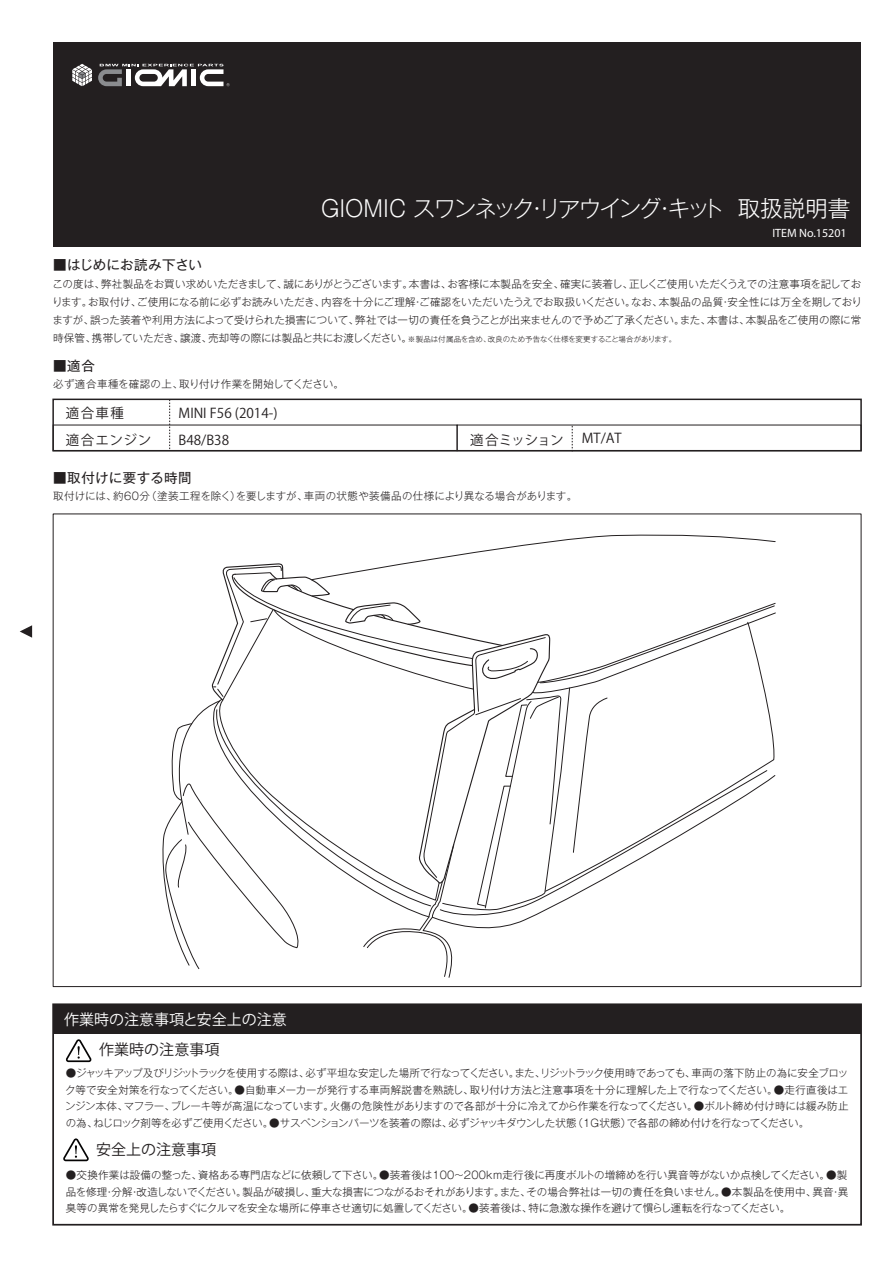
<style>
.page{position:relative;width:893px;height:1263px;background:#fff}
.page>*{position:absolute;margin:0;border:0;box-sizing:border-box;transform-origin:0 0}
.t1{font:300 22.5px "Gothic MB101 Pro";letter-spacing:-.075em;color:#fff}
.t2{font:15px "Koz Go Pro";color:#231f20}
.t3{font:15px "Koz Go Pro";color:#fff}
.t4{font:13.5px/26.2px "Koz Go Pro";color:#231f20}
.t5{font:13.5px "Gothic MB101 Pro";letter-spacing:.02em;color:#231f20}
.t6{font:13.5px/26.2px "Koz Go Pro";letter-spacing:.095em;color:#231f20}
.t7{font:13.5px "Koz Go Pro";letter-spacing:-.035em;color:#231f20}
.t8{font:12px "Myriad Pro";color:#fff}
.t9{font:300 10.5px/16.5px "Gothic MB101 Pro";letter-spacing:-.01em;color:#231f20;text-align:justify}
.t10{font:300 10.5px "Gothic MB101 Pro";letter-spacing:.01em;color:#231f20}
.t11{font:300 7.5px "Gothic MB101 Pro";letter-spacing:-.015em;color:#231f20}
.s1{font-size:10.5px}
</style>
<div class="page">
<div style="left:53px;top:43px;width:808px;height:204px;background:#231f20"></div>
<svg style="left:20px;top:625px;width:12px;height:13px"></svg>
<svg style="left:66px;top:1039px;width:26px;height:23px"></svg>
<svg style="left:63px;top:1138px;width:26px;height:23px"></svg>
<div style="left:53px;top:1004px;width:808px;height:30px;background:#231f20"></div>
<div style="left:52px;top:1003px;width:810px;height:222px;border:2px solid #231f20"></div>
<svg style="left:72px;top:64px;width:20px;height:22px"></svg>
<svg style="left:98px;top:64px;width:132px;height:22px"></svg>
<svg style="left:169px;top:402px;width:1px;height:46px"></svg>
<svg style="left:572px;top:427px;width:1px;height:21px"></svg>
<div style="left:52px;top:399px;width:810px;height:52px;border:2px solid #231f20"></div>
<svg style="left:162px;top:534px;width:614px;height:444px"></svg>
<p class="t5" style="left:53px;top:253px;width:150px">■はじめにお読み下さい</p>
<h1 class="t1" style="left:321px;top:189px;width:405px">GIOMIC スワンネック・リアウイング・キット</h1>
<h1 class="t1" style="left:738px;top:189px;width:114px">取扱説明書</h1>
<p class="t8" style="left:772px;top:225px;width:76px">ITEM No.15201</p>
<p class="t9" style="left:52px;top:273px;width:811px;line-height:18px">この度は、弊社製品をお買い求めいただきまして、誠にありがとうございます。本書は、お客様に本製品を安全、確実に装着し、正しくご使用いただくうえでの注意事項を記しております。お取付け、ご使用になる前に必ずお読みいただき、内容を十分にご理解・ご確認をいただいたうえでお取扱いください。なお、本製品の品質・安全性には万全を期しておりますが、誤った装着や利用方法によって受けられた損害について、弊社では一切の責任を負うことが出来ませんので予めご了承ください。また、本書は、本製品をご使用の際に常</p>
<p class="t11" style="left:53px;top:333px;width:625px"><span class="s1">時保管、携帯していただき、譲渡、売却等の際には製品と共にお渡しください。</span>※製品は付属品を含め、改良のため予告なく仕様を変更すること場合があります。</p>
<p class="t5" style="left:53px;top:355px;width:43px">■適合</p>
<p class="t9" style="left:53px;top:374px;width:292px">必ず適合車種を確認の上、取り付け作業を開始してください。</p>
<p class="t4" style="left:179px;top:401px;width:101px">MINI F56 (2014-)<br>B48/B38</p>
<p class="t6" style="left:66px;top:401px;width:87px">適合車種<br>適合エンジン</p>
<p class="t5" style="left:53px;top:466px;width:140px">■取付けに要する時間</p>
<p class="t7" style="left:470px;top:431px;width:95px">適合ミッション</p>
<p class="t10" style="left:53px;top:488px;width:526px">取付けには、約60分（塗装工程を除く）を要しますが、車両の状態や装備品の仕様により異なる場合があります。</p>
<p class="t4" style="left:582px;top:425px;width:41px">MT/AT</p>
<h2 class="t3" style="left:64px;top:1010px;width:224px">作業時の注意事項と安全上の注意</h2>
<h2 class="t2" style="left:99px;top:1040px;width:121px">作業時の注意事項</h2>
<p class="t9" style="left:65px;top:1063px;width:785px">●ジャッキアップ及びリジットラックを使用する際は、必ず平坦な安定した場所で行なってください。また、リジットラック使用時であっても、車両の落下防止の為に安全ブロック等で安全対策を行なってください。●自動車メーカーが発行する車両解説書を熟読し、取り付け方法と注意事項を十分に理解した上で行なってください。●走行直後はエンジン本体、マフラー、ブレーキ等が高温になっています。火傷の危険性がありますので各部が十分に冷えてから作業を行なってください。●ボルト締め付け時には緩み防止の為、ねじロック剤等を必ずご使用ください。●サスペンションパーツを装着の際は、必ずジャッキダウンした状態（1G状態）で各部の締め付けを行なってください。</p>
<h2 class="t2" style="left:96px;top:1139px;width:122px">安全上の注意事項</h2>
<p class="t9" style="left:66px;top:1165px;width:784px">●交換作業は設備の整った、資格ある専門店などに依頼して下さい。●装着後は100～200km走行後に再度ボルトの増締めを行い異音等がないか点検してください。●製品を修理・分解・改造しないでください。製品が破損し、重大な損害につながるおそれがあります。また、その場合弊社は一切の責任を負いません。●本製品を使用中、異音・異臭等の異常を発見したらすぐにクルマを安全な場所に停車させ適切に処置してください。●装着後は、特に急激な操作を避けて慣らし運転を行なってください。</p>
</div>
